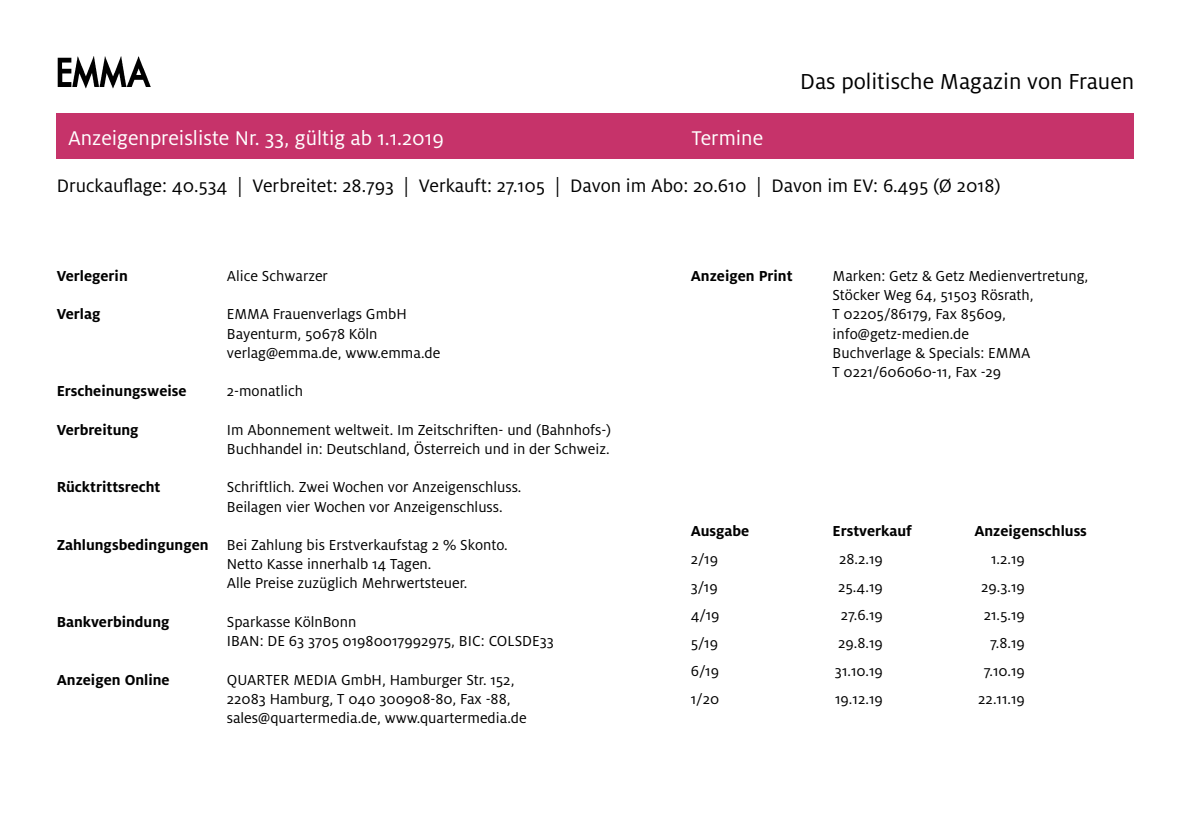
<style>
.page{position:relative;width:1191px;height:840px;background:#fff}
.page>*{position:absolute;margin:0;border:0;box-sizing:border-box;transform-origin:0 0}
.t1{font:24px "Milo Pro";color:#000}
.t2{font:22px "Milo Pro";color:#fff}
.t3{font:20px "Milo Pro";color:#000}
.t4{font:16px/19.2px "Milo Pro";color:#000}
.t5{font:700 16px "Milo Pro";color:#000}
.s1{font-weight:700}
</style>
<div class="page">
<div style="left:57px;top:113px;width:1077px;height:46px;background:#c6336a"></div>
<img style="left:57px;top:56px;width:94px;height:33px">
<h1 class="t1" style="left:800px;top:68px;width:335px">Das politische Magazin von Frauen</h1>
<h2 class="t2" style="left:68px;top:126px;width:377px">Anzeigenpreisliste Nr. 33, gültig ab 1.1.2019</h2>
<h2 class="t2" style="left:692px;top:126px;width:73px">Termine</h2>
<p class="t3" style="left:57px;top:174px;width:945px">Druckauflage: 40.534 | Verbreitet: 28.793 | Verkauft: 27.105 | Davon im Abo: 20.610 | Davon im EV: 6.495 (Ø 2018)</p>
<p class="t5" style="left:57px;top:266px;width:73px">Verlegerin</p>
<p class="t4" style="left:227px;top:266px;width:103px">Alice Schwarzer</p>
<p class="t5" style="left:57px;top:305px;width:45px">Verlag</p>
<p class="t4" style="left:227px;top:304px;width:215px">EMMA Frauenverlags GmbH<br>Bayenturm, 50678 Köln verlag@emma.de, www.emma.de</p>
<p class="t5" style="left:57px;top:382px;width:131px">Erscheinungsweise</p>
<p class="t4" style="left:227px;top:381px;width:78px">2-monatlich</p>
<p class="t5" style="left:57px;top:420px;width:83px">Verbreitung</p>
<p class="t4" style="left:227px;top:420px;width:386px">Im Abonnement weltweit. Im Zeitschriften- und (Bahnhofs-)<br>Buchhandel in: Deutschland, Österreich und in der Schweiz.</p>
<p class="t5" style="left:57px;top:478px;width:105px">Rücktrittsrecht</p>
<p class="t4" style="left:227px;top:477px;width:296px">Schriftlich. Zwei Wochen vor Anzeigenschluss.<br>Beilagen vier Wochen vor Anzeigenschluss.</p>
<p class="t4" style="left:227px;top:535px;width:282px;text-indent:-170px"><span class="s1">Zahlungsbedingungen</span> Bei Zahlung bis Erstverkaufstag 2 % Skonto.<br>Netto Kasse innerhalb 14 Tagen.<br>Alle Preise zuzüglich Mehrwertsteuer.</p>
<p class="t5" style="left:57px;top:612px;width:114px">Bankverbindung</p>
<p class="t4" style="left:227px;top:612px;width:328px">Sparkasse KölnBonn<br>IBAN: DE 63 3705 01980017992975, BIC: COLSDE33</p>
<p class="t5" style="left:57px;top:670px;width:114px">Anzeigen Online</p>
<p class="t4" style="left:227px;top:669px;width:301px">QUARTER MEDIA GmbH, Hamburger Str. 152,<br>22083 Hamburg, T 040 300908-80, Fax -88, sales@quartermedia.de, www.quartermedia.de</p>
<p class="t5" style="left:691px;top:266px;width:103px">Anzeigen Print</p>
<p class="t4" style="left:832px;top:266px;width:257px">Marken: Getz &amp; Getz Medienvertretung,<br>Stöcker Weg 64, 51503 Rösrath,<br>T 02205/86179, Fax 85609, info@getz-medien.de<br>Buchverlage &amp; Specials: EMMA<br>T 0221/606060-11, Fax -29</p>
<p class="t5" style="left:691px;top:522px;width:60px">Ausgabe</p>
<p class="t5" style="left:832px;top:522px;width:81px">Erstverkauf</p>
<p class="t5" style="left:974px;top:522px;width:114px">Anzeigenschluss</p>
<p class="t4" style="left:691px;top:549px;width:29px">2/19</p>
<p class="t4" style="left:839px;top:549px;width:45px">28.2.19</p>
<p class="t4" style="left:991px;top:549px;width:35px">1.2.19</p>
<p class="t4" style="left:691px;top:577px;width:29px">3/19</p>
<p class="t4" style="left:838px;top:577px;width:46px">25.4.19</p>
<p class="t4" style="left:981px;top:577px;width:45px">29.3.19</p>
<p class="t4" style="left:691px;top:605px;width:30px">4/19</p>
<p class="t4" style="left:840px;top:605px;width:44px">27.6.19</p>
<p class="t4" style="left:983px;top:605px;width:43px">21.5.19</p>
<p class="t4" style="left:691px;top:633px;width:29px">5/19</p>
<p class="t4" style="left:838px;top:633px;width:46px">29.8.19</p>
<p class="t4" style="left:990px;top:633px;width:36px">7.8.19</p>
<p class="t4" style="left:691px;top:661px;width:30px">6/19</p>
<p class="t4" style="left:835px;top:661px;width:49px">31.10.19</p>
<p class="t4" style="left:983px;top:661px;width:43px">7.10.19</p>
<p class="t4" style="left:691px;top:689px;width:30px">1/20</p>
<p class="t4" style="left:835px;top:689px;width:49px">19.12.19</p>
<p class="t4" style="left:978px;top:689px;width:48px">22.11.19</p>
</div>
